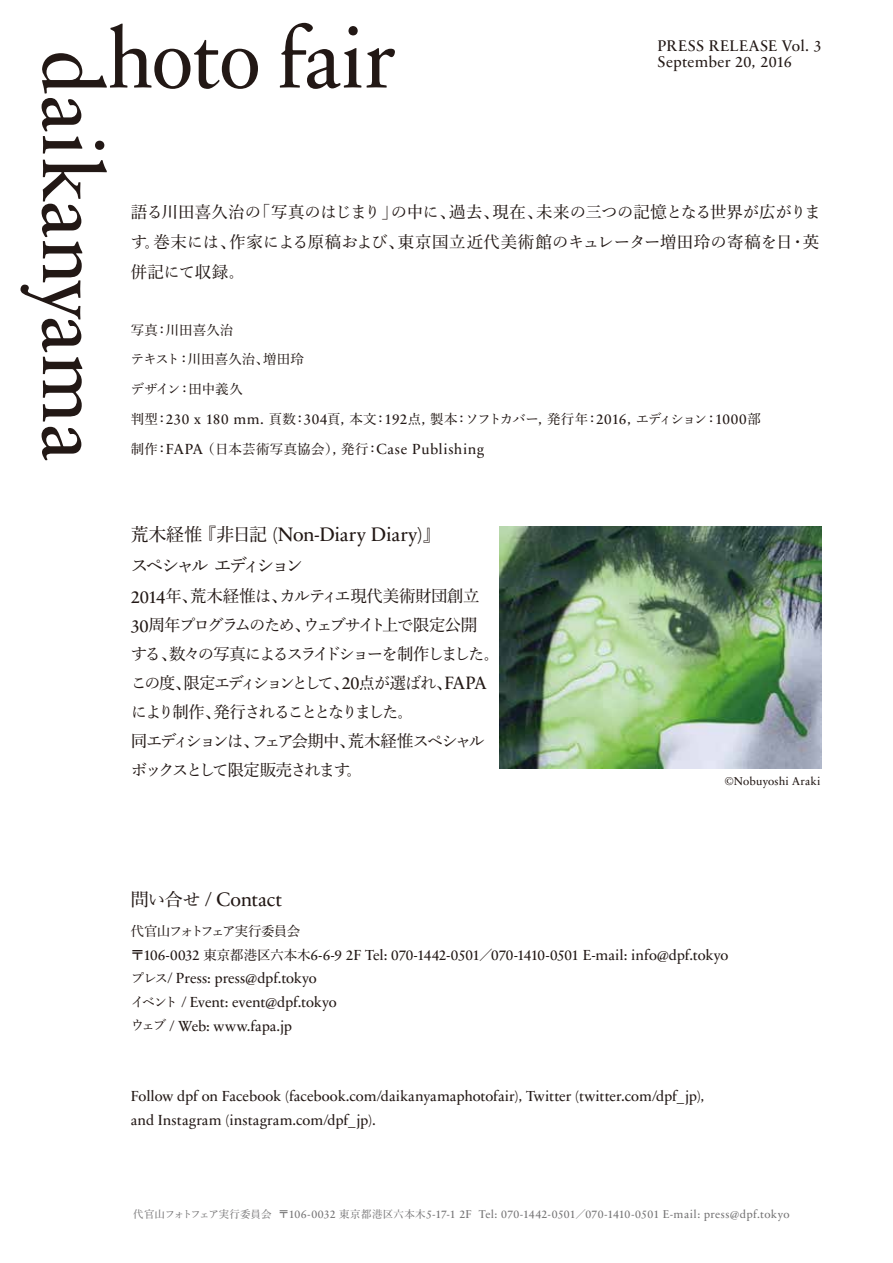
<style>
.page{position:relative;width:893px;height:1263px;background:#fff}
.page>*{position:absolute;margin:0;border:0;box-sizing:border-box;transform-origin:0 0}
.t1{font:19.8px "Sabon Next LT Pro";letter-spacing:-.01em;color:#221815}
.t2{font:500 18px "Yu Min";letter-spacing:-.17em;color:#221815}
.t3{font:500 16.5px/28.8px "Yu Min";letter-spacing:-.13em;color:#221815}
.t4{font:500 16.5px/29.7px "Yu Min";letter-spacing:-.1em;color:#221815;text-align:justify}
.t5{font:15.6px/15.8px "Sabon Next LT Pro";letter-spacing:.015em;color:#221815}
.t6{font:15.15px "Sabon Next LT Pro";letter-spacing:-.025em;color:#221815}
.t7{font:14.85px/23.7px "Sabon Next LT Pro";color:#221815}
.t8{font:14.85px "Sabon Next LT Pro";letter-spacing:.035em;color:#221815}
.t9{font:500 13.5px "Yu Min";letter-spacing:-.075em;color:#221815}
.t10{font:500 13.5px "Yu Min";letter-spacing:-.04em;color:#221815}
.t11{font:500 13.5px "Yu Min";color:#221815}
.t12{font:500 13.5px "Yu Min";letter-spacing:-.015em;color:#221815}
.t13{font:11.7px "Sabon Next LT Pro";letter-spacing:.01em;color:#747374}
.t14{font:11.55px "Sabon Next LT Pro";letter-spacing:.015em;color:#221815}
.s1{font-size:15.9px}
.s2{font-family:"Yu Min";font-weight:500;font-size:16.35px}
.s3{font-family:"Futo Go B101 Pro";font-weight:700;font-size:11.55px}
.s4{font-family:"Sabon Next LT Pro";font-weight:400;font-size:15.15px}
.s5{font-family:"Sabon Next LT Pro";font-weight:400;font-size:14.85px}
.s6{font-size:15.45px}
.s7{font-family:"Yu Min";font-weight:500;font-size:13.5px}
.s8{font-family:"Yu Min";font-weight:500;font-size:15.45px}
.s9{font-family:"Yu Min";font-weight:500;font-size:18px}
.s10{font-family:"Sabon Next LT Pro";font-weight:400;font-size:18.45px}
.s11{font-family:"Sabon Next LT Pro";font-weight:400;font-size:18.15px}
.s12{font-size:14.85px}
.s13{font-family:"Yu Min";font-weight:500;font-size:10.5px}
.s14{font-size:11.55px}
</style>
<div class="page">
<svg style="left:280px;top:23px;width:81px;height:66px"></svg>
<svg style="left:367px;top:48px;width:28px;height:40px"></svg>
<svg style="left:41px;top:24px;width:217px;height:130px"></svg>
<svg style="left:21px;top:160px;width:86px;height:300px"></svg>
<img style="left:500px;top:527px;width:321px;height:241px">
<p class="t5" style="left:658px;top:37px;width:166px">PRESS RELEASE Vol. <span class="s1">3<br></span>September <span class="s1">20</span><span class="s2">,</span> <span class="s1">2016</span></p>
<p class="t4" style="left:131px;top:196px;width:692px">語る川田喜久治の「写真のはじまり」の中に、過去、現在、未来の三つの記憶となる世界が広がります<span class="s3">。</span>巻末には、作家による原稿および、東京国立近代美術館のキュレーター増田玲の寄稿を日・英併記にて収録<span class="s3">。</span></p>
<p class="t10" style="left:131px;top:317px;width:104px">写真：川田喜久治</p>
<p class="t11" style="left:131px;top:347px;width:175px">テキスト：川田喜久治、増田玲</p>
<p class="t12" style="left:131px;top:377px;width:114px">デザイン：田中義久</p>
<p class="t9" style="left:131px;top:406px;width:632px">判型：<span class="s4">230</span> <span class="s5">x</span> <span class="s4">180</span> <span class="s5">mm.</span> 頁数：<span class="s4">304</span>頁<span class="s6">,</span> 本文：<span class="s4">192</span>点<span class="s6">,</span> 製本：ソフトカバー<span class="s6">,</span> 発行年：<span class="s4">2016</span><span class="s6">,</span> エディション：<span class="s4">1000</span>部</p>
<p class="t8" style="left:131px;top:437px;width:355px"><span class="s7">制作：</span>FAPA <span class="s7">（日本芸術写真協会）</span><span class="s8">,</span> <span class="s7">発行：</span>Case Publishing</p>
<h1 class="t1" style="left:131px;top:519px;width:312px"><span class="s9">荒木経惟『非日記</span> (Non-Diary Diary)<span class="s9">』</span></h1>
<p class="t2" style="left:131px;top:549px;width:174px">スペシャルエディション</p>
<p class="t3" style="left:131px;top:580px;width:366px"><span class="s10">2014</span>年、荒木経惟は、カルティエ現代美術財団創立<br><span class="s10">30</span>周年プログラムのため、ウェブサイト上で限定公開する、数々の写真によるスライドショーを制作しました<span class="s3">。</span>この度、限定エディションとして、<span class="s10">20</span>点が選ばれ、<span class="s11">FAPA</span>により制作、発行されることとなりました<span class="s3">。<br></span>同エディションは、フェア会期中、荒木経惟スペシャルボックスとして限定販売されます<span class="s3">。</span></p>
<p class="t14" style="left:725px;top:772px;width:97px">©Nobuyoshi Araki</p>
<h1 class="t1" style="left:131px;top:884px;width:153px"><span class="s9">問い合せ</span> / Contact</h1>
<p class="t10" style="left:131px;top:918px;width:171px">代官山フォトフェア実行委員会</p>
<p class="t6" style="left:131px;top:943px;width:599px"><span class="s7">〒</span>106<span class="s12">-</span>0032 <span class="s7">東京都港区六本木</span>6<span class="s12">-</span>6<span class="s12">-</span>9 2<span class="s12">F Tel:</span> 070<span class="s12">-</span>1442<span class="s12">-</span>0501<span class="s7">／</span>070<span class="s12">-</span>1410<span class="s12">-</span>0501 <span class="s12">E-mail: info@dpf.tokyo</span></p>
<p class="t7" style="left:131px;top:966px;width:207px"><span class="s7">プレス</span>/ Press: press@dpf.tokyo<br><span class="s7">イベント</span> / Event: event@dpf.tokyo<span class="s7">ウェブ</span> / Web: www.fapa.jp</p>
<p class="t7" style="left:131px;top:1084px;width:575px">Follow dpf on Facebook (facebook.com/daikanyamaphotofair)<span class="s8">,</span> Twitter (twitter.com/dpf_jp)<span class="s8">, </span>and Instagram (instagram.com/dpf_jp).</p>
<p class="t13" style="left:133px;top:1205px;width:658px"><span class="s13">代官山フォトフェア実行委員会 〒</span>106<span class="s14">-</span>0032 <span class="s13">東京都港区六本木</span>5<span class="s14">-</span>17<span class="s14">-</span>1 2<span class="s14">F Tel:</span> 070<span class="s14">-</span>1442<span class="s14">-</span>0501<span class="s13">／</span>070<span class="s14">-</span>1410<span class="s14">-</span>0501 <span class="s14">E-mail: press@dpf.tokyo</span></p>
</div>
